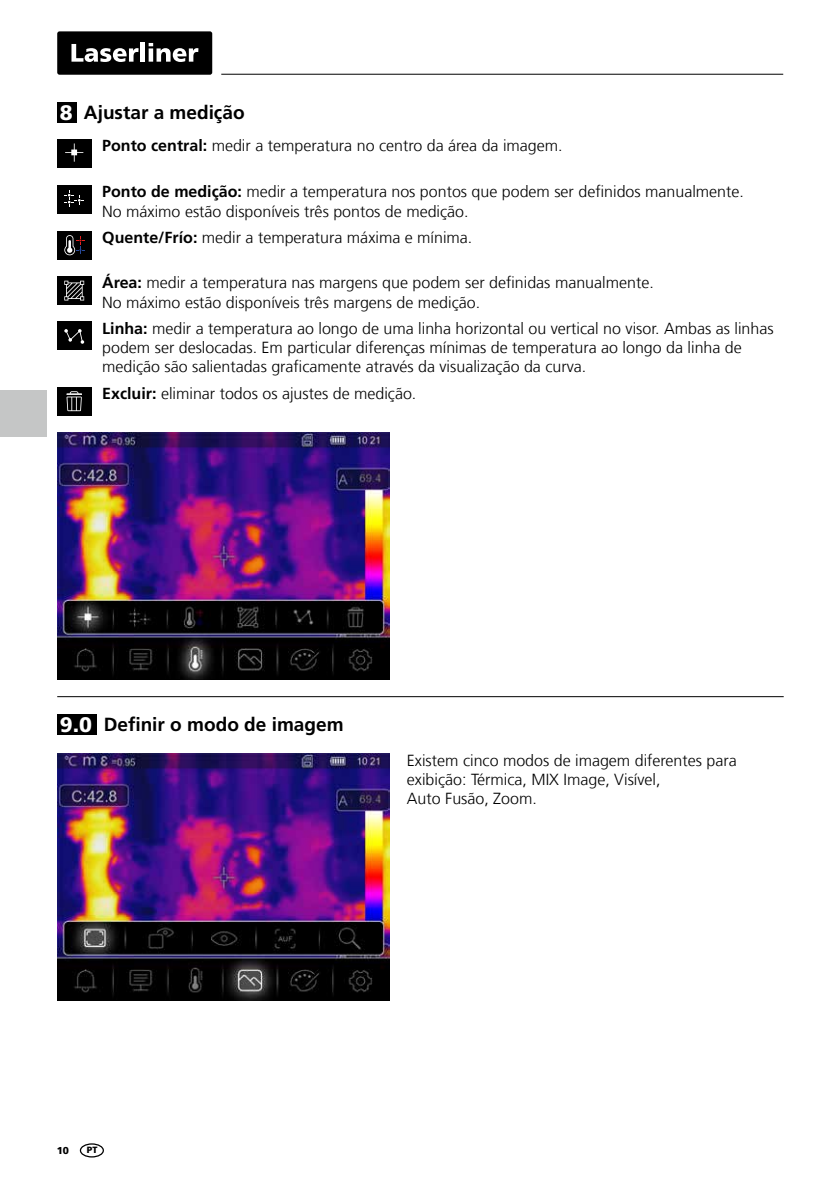
<style>
.page{position:relative;width:840px;height:1191px;background:#fff}
.page>*{position:absolute;margin:0;border:0;box-sizing:border-box;transform-origin:0 0}
.t1{font:900 21px "Frutiger LT Com";color:#fff}
.t2{font:700 19px "Frutiger LT Com";color:#000}
.t3{font:300 16px/19.2px "Frutiger LT Com";color:#000}
.t4{font:900 10px "Frutiger LT Com";color:#000}
.t5{font:900 9px "Frutiger LT Com";color:#000}
.s1{font-weight:900;font-size:21px;color:#fff}
.s2{font-weight:700}
</style>
<div class="page">
<hr style="left:221px;top:74px;width:561px;height:1px;background:#000">
<div style="left:57px;top:31px;width:155px;height:44px;background:#000;border-radius:2px"></div>
<svg style="left:71px;top:44px;width:67px;height:18px"></svg>
<hr style="left:141px;top:43px;width:4px;height:19px;background:#fff">
<svg style="left:148px;top:43px;width:50px;height:19px"></svg>
<div style="left:57px;top:714px;width:39px;height:20px;background:#000"></div>
<hr style="left:57px;top:696px;width:726px;height:1px;background:#000">
<img style="left:57px;top:433px;width:332px;height:246px">
<img style="left:57px;top:754px;width:332px;height:246px">
<div style="left:57px;top:387px;width:34px;height:28px;background:#000"></div>
<svg style="left:66px;top:391px;width:16px;height:20px"></svg>
<div style="left:57px;top:322px;width:34px;height:28px;background:#000"></div>
<svg style="left:64px;top:329px;width:20px;height:15px"></svg>
<div style="left:57px;top:276px;width:34px;height:29px;background:#000"></div>
<svg style="left:64px;top:281px;width:20px;height:19px"></svg>
<div style="left:57px;top:231px;width:34px;height:28px;background:#000"></div>
<svg style="left:64px;top:235px;width:20px;height:20px"></svg>
<div style="left:57px;top:185px;width:34px;height:29px;background:#000"></div>
<svg style="left:64px;top:190px;width:20px;height:17px"></svg>
<div style="left:57px;top:139px;width:34px;height:29px;background:#000"></div>
<svg style="left:65px;top:143px;width:18px;height:19px"></svg>
<div style="left:57px;top:102px;width:20px;height:20px;background:#000"></div>
<div style="left:80px;top:1143px;width:24px;height:14px;border:1px solid #000;border-radius:50%"></div>
<div style="left:0;top:390px;width:46px;height:47px;background:#c5c6c6"></div>
<p class="t2" style="left:60px;top:101px;width:186px"><span class="s1">8</span> Ajustar a medição</p>
<p class="t3" style="left:102px;top:136px;width:461px"><span class="s2">Ponto central:</span> medir a temperatura no centro da área da imagem.</p>
<p class="t3" style="left:102px;top:182px;width:643px"><span class="s2">Ponto de medição:</span> medir a temperatura nos pontos que podem ser definidos manualmente.<br>No máximo estão disponíveis três pontos de medição.</p>
<p class="t3" style="left:102px;top:228px;width:371px"><span class="s2">Quente/Frío:</span> medir a temperatura máxima e mínima.</p>
<p class="t3" style="left:102px;top:273px;width:552px"><span class="s2">Área:</span> medir a temperatura nas margens que podem ser definidas manualmente.<br>No máximo estão disponíveis três margens de medição.</p>
<p class="t3" style="left:102px;top:319px;width:672px"><span class="s2">Linha:</span> medir a temperatura ao longo de uma linha horizontal ou vertical no visor. Ambas as linhas podem ser deslocadas. Em particular diferenças mínimas de temperatura ao longo da linha de medição são salientadas graficamente através da visualização da curva.</p>
<p class="t3" style="left:102px;top:384px;width:315px"><span class="s2">Excluir:</span> eliminar todos os ajustes de medição.</p>
<h1 class="t1" style="left:60px;top:711px;width:34px">9.0</h1>
<p class="t2" style="left:104px;top:713px;width:241px">Definir o modo de imagem</p>
<p class="t3" style="left:407px;top:751px;width:331px">Existem cinco modos de imagem diferentes para exibição: Térmica, MIX Image, Visível,<br>Auto Fusão, Zoom.</p>
<p class="t4" style="left:57px;top:1144px;width:14px">10</p>
<p class="t5" style="left:87px;top:1144px;width:12px">PT</p>
</div>
